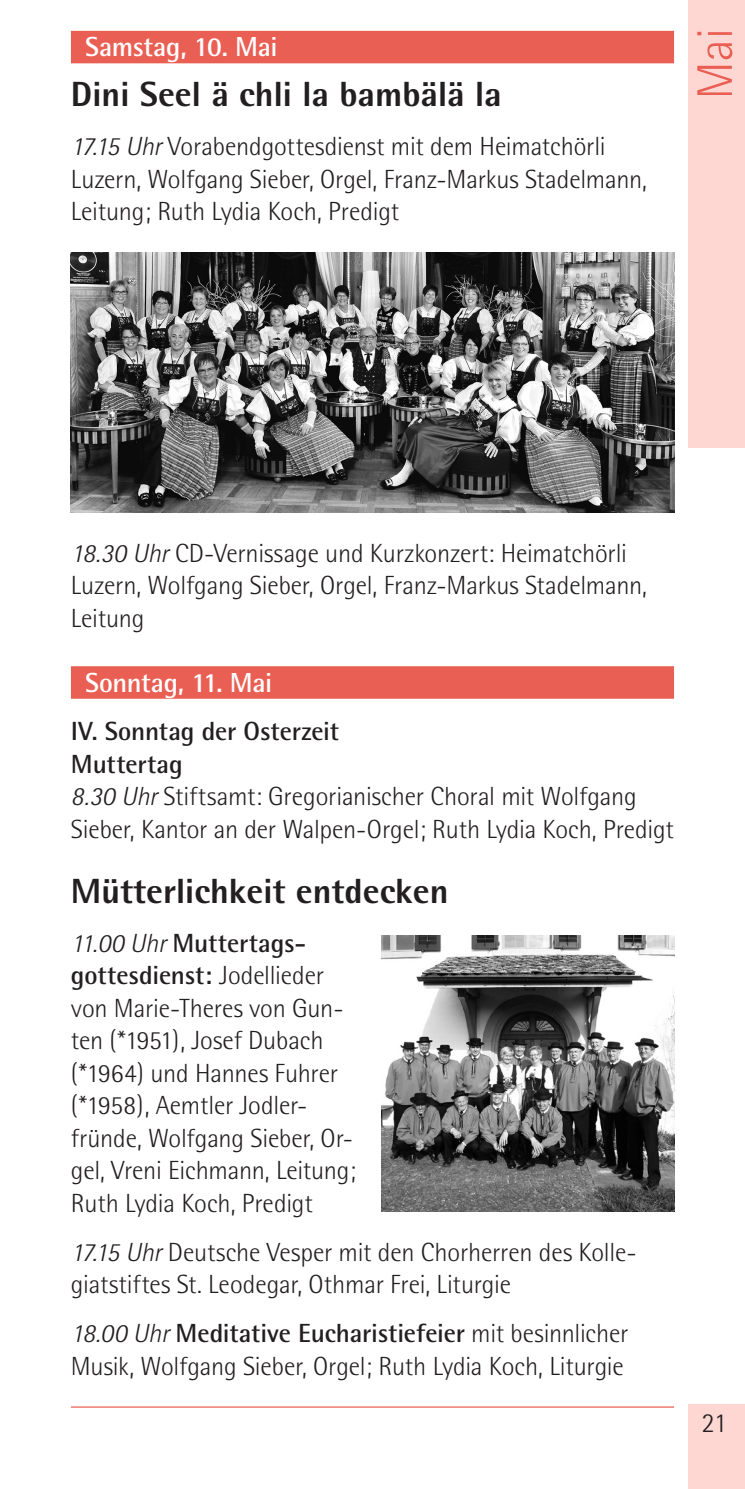
<style>
.page{position:relative;width:745px;height:1489px;background:#fff}
.page>*{position:absolute;margin:0;border:0;box-sizing:border-box;transform-origin:0 0}
.t1{font:300 50px "Rotis Semi Sans";color:#ea5f54}
.t2{font:800 35px "Rotis Semi Sans";color:#231f20}
.t3{font:700 27.5px "Rotis Semi Sans";letter-spacing:-.01em;color:#fff}
.t4{font:300 27.5px "Rotis Semi Sans";color:#231f20}
.t5{font:300 26.25px/32.5px "Rotis Semi Sans";letter-spacing:-.005em;color:#231f20}
.s1{font-style:italic}
.s2{font-weight:700}
</style>
<div class="page">
<div style="left:687px;top:1403px;width:57px;height:85px;background:#ffd7d2"></div>
<div style="left:687px;top:0;width:57px;height:448px;background:#ffd7d2"></div>
<hr style="left:71px;top:1406px;width:602px;height:1px;background:#ea5f54">
<div style="left:71px;top:31px;width:602px;height:32px;background:#ea5f54"></div>
<div style="left:71px;top:666px;width:602px;height:32px;background:#ea5f54"></div>
<img style="left:71px;top:253px;width:602px;height:260px">
<img style="left:381px;top:935px;width:292px;height:276px">
<p class="t3" style="left:85px;top:30px;width:194px">Samstag, 10. Mai</p>
<h2 class="t2" style="left:71px;top:72px;width:432px">Dini Seel ä chli la bambälä la</h2>
<p class="t5" style="left:71px;top:130px;width:577px"><span class="s1">17.15 Uhr</span> Vorabendgottesdienst mit dem Heimatchörli<br>Luzern, Wolfgang Sieber, Orgel, Franz-Markus Stadelmann,<br>Leitung; Ruth Lydia Koch, Predigt</p>
<h1 class="t1" style="left:685px;top:99px;width:73px;rotate:-90deg">Mai</h1>
<p class="t5" style="left:71px;top:536px;width:577px"><span class="s1">18.30 Uhr</span> CD-Vernissage und Kurzkonzert: Heimatchörli<br>Luzern, Wolfgang Sieber, Orgel, Franz-Markus Stadelmann,<br>Leitung</p>
<p class="t3" style="left:85px;top:665px;width:189px">Sonntag, 11. Mai</p>
<p class="t5" style="left:71px;top:715px;width:604px"><span class="s2">IV. Sonntag der Osterzeit<br>Muttertag<br></span><span class="s1">8.30 Uhr</span> Stiftsamt: Gregorianischer Choral mit Wolfgang Sieber, Kantor an der Walpen-Orgel; Ruth Lydia Koch, Predigt</p>
<h2 class="t2" style="left:71px;top:868px;width:379px">Mütterlichkeit entdecken</h2>
<p class="t5" style="left:71px;top:926px;width:286px"><span class="s1">11.00 Uhr</span> <span class="s2">Muttertags&shy;gottesdienst:</span> Jodellieder von Marie-Theres von Gun&shy;ten (*1951), Josef Dubach (*1964) und Hannes Fuhrer (*1958), Aemtler Jodler&shy;fründe, Wolfgang Sieber, Or&shy;gel, Vreni Eichmann, Leitung;<br>Ruth Lydia Koch, Predigt</p>
<p class="t5" style="left:71px;top:1235px;width:563px"><span class="s1">17.15 Uhr</span> Deutsche Vesper mit den Chorherren des Kolle&shy;giatstiftes St. Leodegar, Othmar Frei, Liturgie</p>
<p class="t5" style="left:71px;top:1316px;width:558px"><span class="s1">18.00 Uhr</span> <span class="s2">Meditative Eucharistiefeier</span> mit besinnlicher<br>Musik, Wolfgang Sieber, Orgel; Ruth Lydia Koch, Liturgie</p>
<p class="t4" style="left:701px;top:1406px;width:27px">21</p>
</div>
